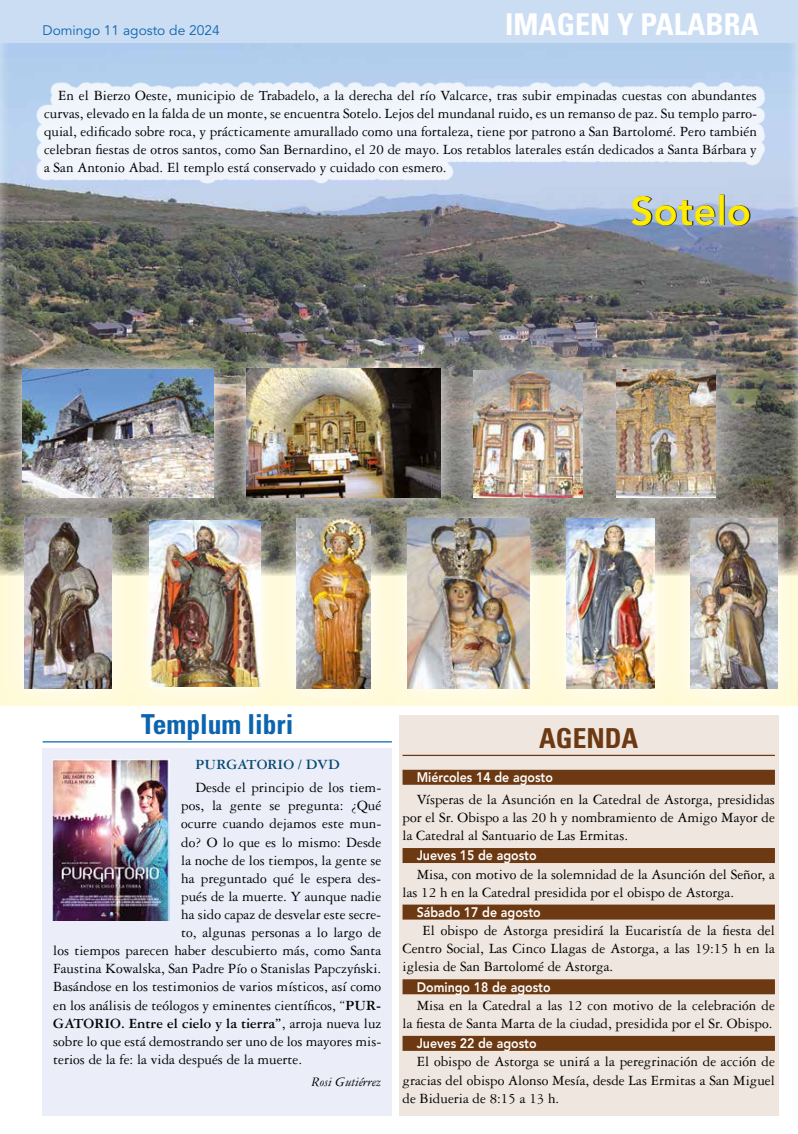
<style>
.page{position:relative;width:798px;height:1134px;background:#fff}
.page>*{position:absolute;margin:0;border:0;box-sizing:border-box;transform-origin:0 0}
.t1{font:800 40px "Avenir LT Std";color:#ffed00}
.t2{font:700 condensed 30px "Univers LT Std";color:#fff}
.t3{font:700 condensed 27.5px "Univers LT Std";color:#0c64af}
.t4{font:700 condensed 27.5px "Univers LT Std";color:#6c3912}
.t5{font:15px/18.1px "Garamond 3 LT Std";color:#000;text-align:justify}
.t6{font:700 15px "Garamond 3 LT Std";color:#000}
.t7{font:700 15px "Garamond 3 LT Std";color:#094973}
.t8{font:800 13.75px "Avenir LT Std";color:#fff;scale:.9 1}
.t9{font:13.75px "Avenir LT Std";color:#0c64af}
.t10{font:italic 13.75px "Garamond 3 LT Std";color:#000}
.s1{font-weight:700}
.s2{font-weight:400}
</style>
<div class="page">
<img style="left:0;top:43px;width:797px;height:450px">
<div style="left:0;top:0;width:797px;height:43px;background:#cbddf3"></div>
<div style="left:43px;top:748px;width:349px;height:368px;background:#ebeef9"></div>
<hr style="left:43px;top:741px;width:349px;height:1px;background:#0c64af">
<img style="left:226px;top:348px;width:194px;height:146px">
<img style="left:247px;top:369px;width:173px;height:125px">
<svg style="left:2px;top:349px;width:233px;height:145px;background:#878478"></svg>
<img style="left:22px;top:369px;width:192px;height:125px">
<svg style="left:0;top:493px;width:138px;height:213px;background:#cdcab4"></svg>
<img style="left:24px;top:519px;width:88px;height:169px">
<svg style="left:123px;top:494px;width:147px;height:212px;background:#c7c4af"></svg>
<img style="left:150px;top:520px;width:110px;height:166px">
<svg style="left:270px;top:493px;width:111px;height:213px;background:#cbc7b2"></svg>
<img style="left:296px;top:519px;width:75px;height:169px">
<svg style="left:381px;top:493px;width:159px;height:213px;background:#dad6be"></svg>
<img style="left:407px;top:519px;width:122px;height:169px">
<svg style="left:680px;top:493px;width:117px;height:213px;background:#dbd6bf"></svg>
<img style="left:690px;top:519px;width:87px;height:169px">
<svg style="left:540px;top:550px;width:140px;height:156px;background:#f2edd1"></svg>
<img style="left:566px;top:551px;width:87px;height:137px">
<img style="left:420px;top:318px;width:143px;height:232px">
<img style="left:473px;top:370px;width:90px;height:127px">
<img style="left:563px;top:317px;width:205px;height:234px">
<img style="left:616px;top:370px;width:99px;height:128px">
<div style="left:36px;top:82px;width:728px;height:102px;background:#fff;opacity:.8"></div>
<img style="left:52px;top:760px;width:117px;height:160px">
<div style="left:399px;top:715px;width:379px;height:401px;background:#eee6df"></div>
<hr style="left:402px;top:755px;width:372px;height:1px;background:#6c3912">
<div style="left:402px;top:770px;width:372px;height:15px;background:#6c3912"></div>
<div style="left:402px;top:848px;width:372px;height:15px;background:#6c3912"></div>
<div style="left:402px;top:904px;width:372px;height:15px;background:#6c3912"></div>
<div style="left:402px;top:979px;width:372px;height:15px;background:#6c3912"></div>
<div style="left:402px;top:1036px;width:372px;height:15px;background:#6c3912"></div>
<p class="t9" style="left:43px;top:23px;width:179px">Domingo 11 agosto de 2024</p>
<h2 class="t2" style="left:505px;top:6px;width:255px">IMAGEN Y PALABRA</h2>
<p class="t5" style="left:44px;top:86px;width:714px;text-indent:14px">En el Bierzo Oeste, municipio de Trabadelo, a la derecha del río Valcarce, tras subir empinadas cuestas con abundantes curvas, elevado en la falda de un monte, se encuentra Sotelo. Lejos del mundanal ruido, es un remanso de paz. Su templo parro&shy;quial, edificado sobre roca, y prácticamente amurallado como una fortaleza, tiene por patrono a San Bartolomé. Pero también celebran fiestas de otros santos, como San Bernardino, el 20 de mayo. Los retablos laterales están dedicados a Santa Bárbara y a San Antonio Abad. El templo está conservado y cuidado con esmero.</p>
<h1 class="t1" style="left:630px;top:187px;width:122px">Sotelo</h1>
<h3 class="t3" style="left:141px;top:707px;width:154px">Templum libri</h3>
<p class="t7" style="left:195px;top:756px;width:146px">PURGATORIO / DVD</p>
<p class="t5" style="left:195px;top:779px;width:187px">Desde el principio de los tiem-</p>
<p class="t5" style="left:181px;top:797px;width:201px">pos, la gente se pregunta: ¿Qué</p>
<p class="t5" style="left:181px;top:815px;width:201px">ocurre cuando dejamos este mun-</p>
<p class="t5" style="left:181px;top:833px;width:201px">do? O lo que es lo mismo: Desde</p>
<p class="t5" style="left:181px;top:851px;width:201px">la noche de los tiempos, la gente se</p>
<p class="t5" style="left:181px;top:869px;width:201px">ha preguntado qué le espera des-</p>
<p class="t5" style="left:181px;top:887px;width:201px">pués de la muerte. Y aunque nadie</p>
<p class="t5" style="left:181px;top:905px;width:201px">ha sido capaz de desvelar este secre-</p>
<p class="t5" style="left:181px;top:924px;width:201px">to, algunas personas a lo largo de</p>
<p class="t5" style="left:53px;top:942px;width:329px">los tiempos parecen haber descubierto más, como Santa</p>
<p class="t5" style="left:53px;top:960px;width:329px">Faustina Kowalska, San Padre Pío o Stanislas Papczy´nski.</p>
<p class="t5" style="left:53px;top:978px;width:329px">Basándose en los testimonios de varios místicos, así como</p>
<p class="t5" style="left:53px;top:996px;width:329px">en los análisis de teólogos y eminentes científicos, “<span class="s1">PUR-</span></p>
<p class="t6" style="left:53px;top:1015px;width:329px">GATORIO. Entre el cielo y la tierra”<span class="s2">, arroja nueva luz</span></p>
<p class="t5" style="left:53px;top:1032px;width:329px">sobre lo que está demostrando ser uno de los mayores mis-</p>
<p class="t5" style="left:53px;top:1050px;width:250px">terios de la fe: la vida después de la muerte.</p>
<p class="t10" style="left:311px;top:1074px;width:71px">Rosi Gutiérrez</p>
<h3 class="t4" style="left:539px;top:721px;width:101px">AGENDA</h3>
<p class="t8" style="left:416px;top:769px;width:153px">Miércoles 14 de agosto</p>
<p class="t5" style="left:402px;top:790px;width:374px;text-indent:14px">Vísperas de la Asunción en la Catedral de Astorga, presididas por el Sr. Obispo a las 20 h y nombramiento de Amigo Mayor de la Catedral al Santuario de Las Ermitas.</p>
<p class="t8" style="left:416px;top:847px;width:135px">Jueves 15 de agosto</p>
<p class="t5" style="left:402px;top:865px;width:374px;text-indent:14px">Misa, con motivo de la solemnidad de la Asunción del Señor, a las 12 h en la Catedral presidida por el obispo de Astorga.</p>
<p class="t8" style="left:416px;top:904px;width:139px">Sábado 17 de agosto</p>
<p class="t5" style="left:402px;top:922px;width:374px;text-indent:20px">El obispo de Astorga presidirá la Eucaristía de la fiesta del Centro Social, Las Cinco Llagas de Astorga, a las 19:15 h en la iglesia de San Bartolomé de Astorga.</p>
<p class="t8" style="left:416px;top:979px;width:150px">Domingo 18 de agosto</p>
<p class="t5" style="left:402px;top:996px;width:374px;text-align:right">Misa en la Catedral a las 12 con motivo de la celebración de<br>la fiesta de Santa Marta de la ciudad, presidida por el Sr. Obispo.</p>
<p class="t8" style="left:416px;top:1035px;width:135px">Jueves 22 de agosto</p>
<p class="t5" style="left:402px;top:1053px;width:374px;text-indent:14px">El obispo de Astorga se unirá a la peregrinación de acción de gracias del obispo Alonso Mesía, desde Las Ermitas a San Miguel de Bidueria de 8:15 a 13 h.</p>
</div>
